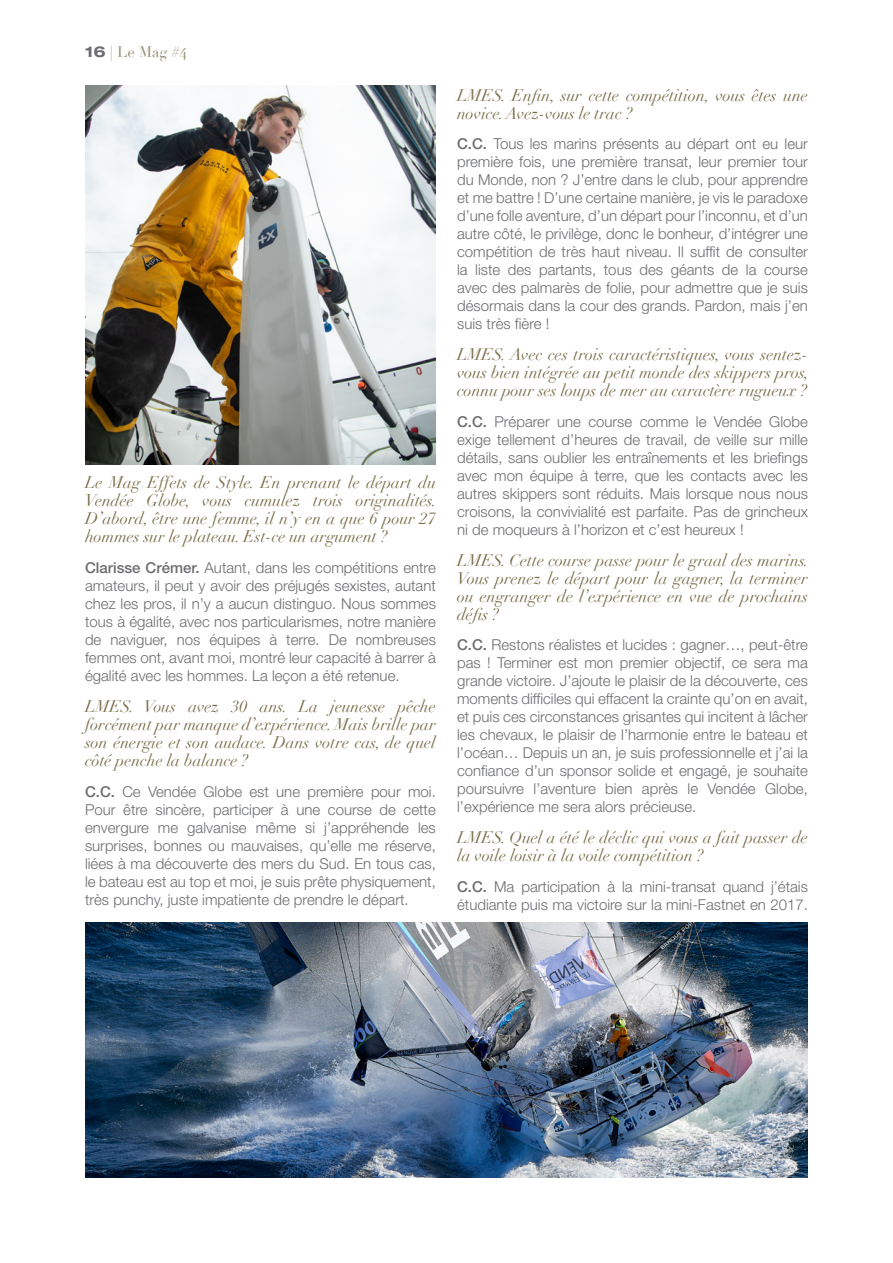
<style>
.page{position:relative;width:893px;height:1263px;background:#fff}
.page>*{position:absolute;margin:0;border:0;box-sizing:border-box;transform-origin:0 0}
.Inter_medium{font:italic 16.5px/18px "Didot";color:#796e4b;text-align:justify}
.Texte_courant{font:300 15px/18px "Helvetica Neue";color:#6c6d70;text-align:justify}
.t1{font:15px "Didot";color:#969177}
.s1{font-family:"Helvetica Neue";font-weight:700;font-stretch:expanded;color:#6c6d70}
.s2{color:#6c6d70}
.s3{font-weight:500}
</style>
<div class="page">
<img style="left:85px;top:85px;width:351px;height:379px">
<img style="left:85px;top:923px;width:723px;height:255px">
<p class="t1" style="left:85px;top:42px;width:103px"><span class="s1">16</span> <span class="s2">|</span> Le Mag #4</p>
<p class="Inter_medium" style="left:85px;top:474px;width:353px">Le Mag Effets de Style. En prenant le départ du Vendée Globe, vous cumulez trois originalités.<br>D’abord, être une femme, il n’y en a que 6 pour 27 hommes sur le plateau. Est-ce un argument ?</p>
<p class="Texte_courant" style="left:85px;top:558px;width:352px"><span class="s3">Clarisse Crémer.</span> Autant, dans les compétitions entre amateurs, il peut y avoir des préjugés sexistes, autant chez les pros, il n’y a aucun distinguo. Nous sommes tous à égalité, avec nos particularismes, notre manière de naviguer, nos équipes à terre. De nombreuses femmes ont, avant moi, montré leur capacité à barrer à égalité avec les hommes. La leçon a été retenue.</p>
<p class="Inter_medium" style="left:85px;top:697px;width:352px">LMES. Vous avez 30 ans. La jeunesse pêche forcément par manque d’expérience. Mais brille par son énergie et son audace. Dans votre cas, de quel côté penche la balance ?</p>
<p class="Texte_courant" style="left:85px;top:782px;width:352px"><span class="s3">C.C.</span> Ce Vendée Globe est une première pour moi.<br>Pour être sincère, participer à une course de cette envergure me galvanise même si j’appréhende les surprises, bonnes ou mauvaises, qu’elle me réserve, liées à ma découverte des mers du Sud. En tous cas, le bateau est au top et moi, je suis prête physiquement, très punchy, juste impatiente de prendre le départ.</p>
<p class="Inter_medium" style="left:457px;top:86px;width:352px">LMES. Enfin, sur cette compétition, vous êtes une novice. Avez-vous le trac ?</p>
<p class="Texte_courant" style="left:457px;top:135px;width:352px"><span class="s3">C.C.</span> Tous les marins présents au départ ont eu leur première fois, une première transat, leur premier tour du Monde, non ? J’entre dans le club, pour apprendre et me battre ! D’une certaine manière, je vis le paradoxe d’une folle aventure, d’un départ pour l’inconnu, et d’un autre côté, le privilège, donc le bonheur, d’intégrer une compétition de très haut niveau. Il suffit de consulter la liste des partants, tous des géants de la course avec des palmarès de folie, pour admettre que je suis désormais dans la cour des grands. Pardon, mais j’en suis très fière !</p>
<p class="Inter_medium" style="left:457px;top:346px;width:353px">LMES. Avec ces trois caractéristiques, vous sentez&shy;vous bien intégrée au petit monde des skippers pros, connu pour ses loups de mer au caractère rugueux ?</p>
<p class="Texte_courant" style="left:457px;top:412px;width:352px"><span class="s3">C.C.</span> Préparer une course comme le Vendée Globe exige tellement d’heures de travail, de veille sur mille détails, sans oublier les entraînements et les briefings avec mon équipe à terre, que les contacts avec les autres skippers sont réduits. Mais lorsque nous nous croisons, la convivialité est parfaite. Pas de grincheux ni de moqueurs à l’horizon et c’est heureux !</p>
<p class="Inter_medium" style="left:457px;top:551px;width:353px">LMES. Cette course passe pour le graal des marins.<br>Vous prenez le départ pour la gagner, la terminer ou engranger de l’expérience en vue de prochains défis ?</p>
<p class="Texte_courant" style="left:457px;top:636px;width:352px"><span class="s3">C.C.</span> Restons réalistes et lucides : gagner…, peut-être pas ! Terminer est mon premier objectif, ce sera ma grande victoire. J’ajoute le plaisir de la découverte, ces moments difficiles qui effacent la crainte qu’on en avait, et puis ces circonstances grisantes qui incitent à lâcher les chevaux, le plaisir de l’harmonie entre le bateau et l’océan… Depuis un an, je suis professionnelle et j’ai la confiance d’un sponsor solide et engagé, je souhaite poursuivre l’aventure bien après le Vendée Globe, l’expérience me sera alors précieuse.</p>
<p class="Inter_medium" style="left:457px;top:829px;width:352px">LMES. Quel a été le déclic qui vous a fait passer de la voile loisir à la voile compétition ?</p>
<p class="Texte_courant" style="left:457px;top:877px;width:352px"><span class="s3">C.C.</span> Ma participation à la mini-transat quand j’étais étudiante puis ma victoire sur la mini-Fastnet en 2017.</p>
</div>
